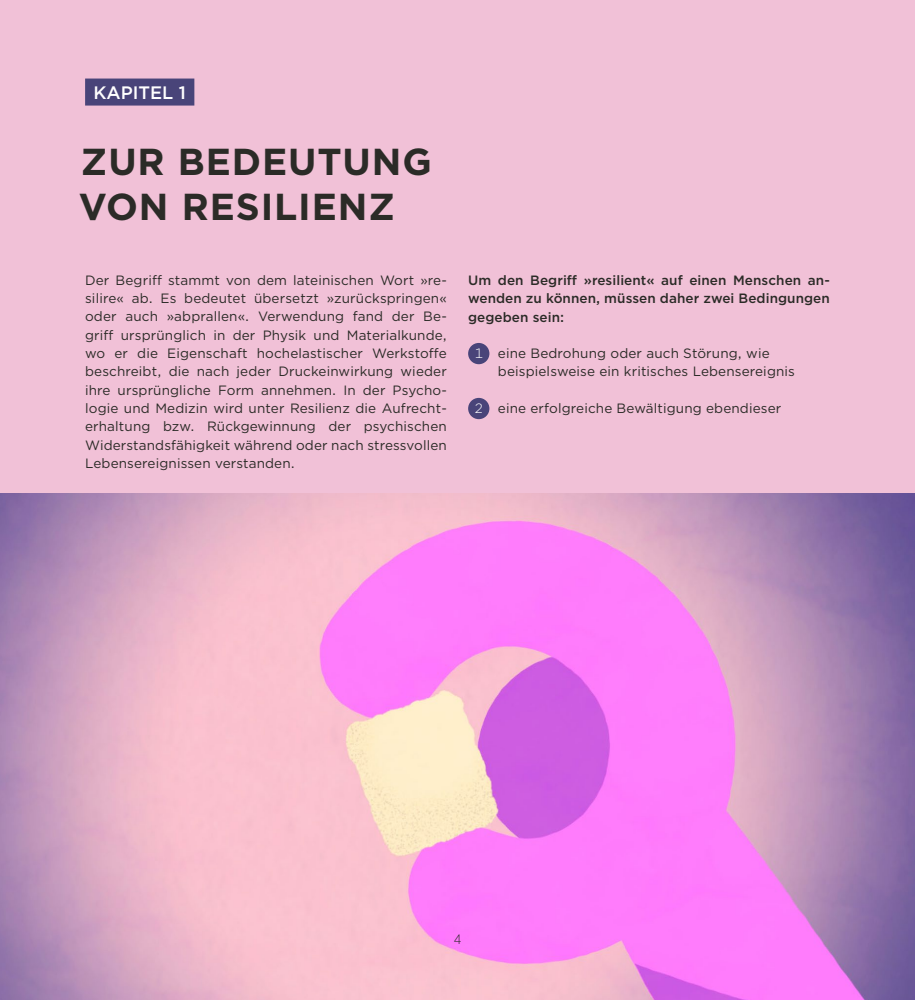
<style>
.page{position:relative;width:915px;height:1000px;background:#fff}
.page>*{position:absolute;margin:0;border:0;box-sizing:border-box;transform-origin:0 0}
.t1{font:700 37.5px/45px "Gotham";letter-spacing:.025em;color:#2b2b27}
.t2{font:500 18px "Gotham";color:#fff}
.t3{font:13.5px/18.3px "Gotham";letter-spacing:.01em;color:#2b2b27;text-align:justify}
.t4{font:500 13.5px/18.3px "Gotham";letter-spacing:.005em;color:#2b2b27;text-align:justify}
.t5{font:300 13.5px "Gotham Narrow";color:#2b2b27}
.s1{font-weight:300;color:#fff}
</style>
<div class="page">
<div style="left:0;top:0;width:914px;height:999px;background:#f1c1d7"></div>
<img style="left:0;top:493px;width:914px;height:506px">
<div style="left:85px;top:78px;width:109px;height:27px;background:#494479"></div>
<div style="left:468px;top:343px;width:21px;height:21px;background:#494479;border-radius:50%"></div>
<div style="left:468px;top:398px;width:21px;height:21px;background:#494479;border-radius:50%"></div>
<h2 class="t2" style="left:94px;top:81px;width:94px">KAPITEL 1</h2>
<h1 class="t1" style="left:79px;top:139px;width:354px">ZUR BEDEUTUNG<br>VON RESILIENZ</h1>
<p class="t3" style="left:85px;top:270px;width:363px">Der Begriff stammt von dem lateinischen Wort »re&shy;silire« ab. Es bedeutet übersetzt »zurückspringen« oder auch »abprallen«. Verwendung fand der Be&shy;griff ursprünglich in der Physik und Materialkunde, wo er die Eigenschaft hochelastischer Werkstoffe beschreibt, die nach jeder Druckeinwirkung wieder ihre ursprüngliche Form annehmen. In der Psycho&shy;logie und Medizin wird unter Resilienz die Aufrecht&shy;erhaltung bzw. Rückgewinnung der psychischen Widerstandsfähigkeit während oder nach stressvollen Lebensereignissen verstanden.</p>
<p class="t4" style="left:468px;top:271px;width:363px">Um den Begriff »resilient« auf einen Menschen an&shy;wenden zu können, müssen daher zwei Bedingungen gegeben sein:</p>
<p class="t3" style="left:497px;top:344px;width:298px;text-indent:-23px"><span class="s1">1</span> eine Bedrohung oder auch Störung, wie beispielsweise ein kritisches Lebensereignis</p>
<p class="t3" style="left:474px;top:398px;width:308px"><span class="s1">2</span> eine erfolgreiche Bewältigung ebendieser</p>
<p class="t5" style="left:453px;top:930px;width:9px">4</p>
</div>
